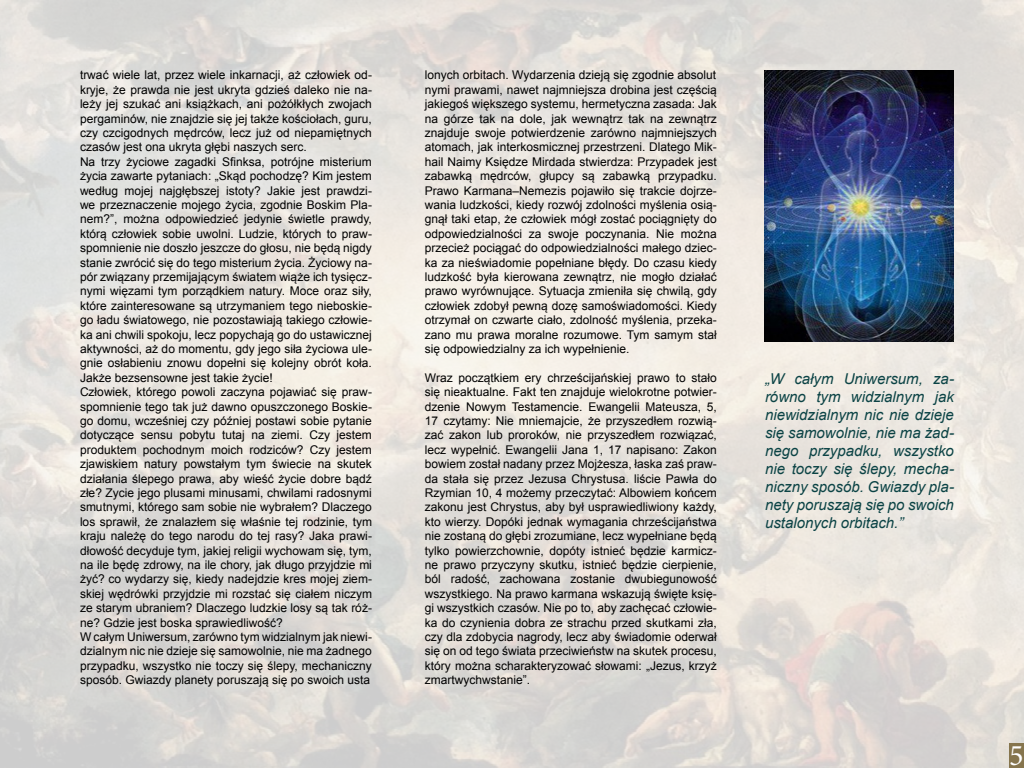
<style>
.page{position:relative;width:1024px;height:768px;background:#fff}
.page>*{position:absolute;margin:0;border:0;box-sizing:border-box;transform-origin:0 0}
.t1{font:30px "Minion Pro";color:#fff}
.t2{font:italic 15px/18px "Arial";color:#0b4345;text-align:justify}
.t3{font:12px/14.4px "Arial";color:#000;text-align:justify}
</style>
<div class="page">
<div style="left:1009px;top:743px;width:15px;height:25px;background:#86754d"></div>
<img style="left:764px;top:70px;width:190px;height:272px">
<p class="t3" style="left:80px;top:68px;width:293px">trwać wiele lat, przez wiele inkarnacji, aż człowiek od&shy;kryje, że prawda nie jest ukryta gdzieś daleko nie na&shy;leży jej szukać ani książkach, ani pożółkłych zwojach pergaminów, nie znajdzie się jej także kościołach, guru, czy czcigodnych mędrców, lecz już od niepamiętnych czasów jest ona ukryta głębi naszych serc.</p>
<p class="t3" style="left:80px;top:155px;width:294px">Na trzy życiowe zagadki Sfinksa, potrójne misterium życia zawarte pytaniach: „Skąd pochodzę? Kim jestem według mojej najgłębszej istoty? Jakie jest prawdzi&shy;we przeznaczenie mojego życia, zgodnie Boskim Pla&shy;nem?”, można odpowiedzieć jedynie świetle prawdy, którą człowiek sobie uwolni. Ludzie, których to praw&shy;spomnienie nie doszło jeszcze do głosu, nie będą nigdy stanie zwrócić się do tego misterium życia. Życiowy na&shy;pór związany przemijającym światem wiąże ich tysięcz&shy;nymi więzami tym porządkiem natury. Moce oraz siły, które zainteresowane są utrzymaniem tego nieboskie&shy;go ładu światowego, nie pozostawiają takiego człowie&shy;ka ani chwili spokoju, lecz popychają go do ustawicznej aktywności, aż do momentu, gdy jego siła życiowa ule&shy;gnie osłabieniu znowu dopełni się kolejny obrót koła.<br>Jakże bezsensowne jest takie życie!</p>
<p class="t3" style="left:80px;top:385px;width:294px">Człowiek, którego powoli zaczyna pojawiać się praw&shy;spomnienie tego tak już dawno opuszczonego Boskie&shy;go domu, wcześniej czy później postawi sobie pytanie dotyczące sensu pobytu tutaj na ziemi. Czy jestem produktem pochodnym moich rodziców? Czy jestem zjawiskiem natury powstałym tym świecie na skutek działania ślepego prawa, aby wieść życie dobre bądź złe? Zycie jego plusami minusami, chwilami radosnymi smutnymi, którego sam sobie nie wybrałem? Dlaczego los sprawił, że znalazłem się właśnie tej rodzinie, tym kraju należę do tego narodu do tej rasy? Jaka prawi&shy;dłowość decyduje tym, jakiej religii wychowam się, tym, na ile będę zdrowy, na ile chory, jak długo przyjdzie mi żyć? co wydarzy się, kiedy nadejdzie kres mojej ziem&shy;skiej wędrówki przyjdzie mi rozstać się ciałem niczym ze starym ubraniem? Dlaczego ludzkie losy są tak róż&shy;ne? Gdzie jest boska sprawiedliwość?</p>
<p class="t3" style="left:80px;top:630px;width:293px">W całym Uniwersum, zarówno tym widzialnym jak niewi&shy;dzialnym nic nie dzieje się samowolnie, nie ma żadnego przypadku, wszystko nie toczy się ślepy, mechaniczny sposób. Gwiazdy planety poruszają się po swoich usta</p>
<p class="t3" style="left:425px;top:68px;width:293px">lonych orbitach. Wydarzenia dzieją się zgodnie absolut</p>
<p class="t3" style="left:425px;top:83px;width:293px">nymi prawami, nawet najmniejsza drobina jest częścią jakiegoś większego systemu, hermetyczna zasada: Jak na górze tak na dole, jak wewnątrz tak na zewnątrz znajduje swoje potwierdzenie zarówno najmniejszych atomach, jak interkosmicznej przestrzeni. Dlatego Mik&shy;hail Naimy Księdze Mirdada stwierdza: Przypadek jest zabawką mędrców, głupcy są zabawką przypadku.<br>Prawo Karmana–Nemezis pojawiło się trakcie dojrze&shy;wania ludzkości, kiedy rozwój zdolności myślenia osią&shy;gnął taki etap, że człowiek mógł zostać pociągnięty do odpowiedzialności za swoje poczynania. Nie można przecież pociągać do odpowiedzialności małego dziec&shy;ka za nieświadomie popełniane błędy. Do czasu kiedy ludzkość była kierowana zewnątrz, nie mogło działać prawo wyrównujące. Sytuacja zmieniła się chwilą, gdy człowiek zdobył pewną dozę samoświadomości. Kiedy otrzymał on czwarte ciało, zdolność myślenia, przeka&shy;zano mu prawa moralne rozumowe. Tym samym stał się odpowiedzialny za ich wypełnienie.</p>
<p class="t3" style="left:425px;top:371px;width:294px">Wraz początkiem ery chrześcijańskiej prawo to stało się nieaktualne. Fakt ten znajduje wielokrotne potwier&shy;dzenie Nowym Testamencie. Ewangelii Mateusza, 5, 17 czytamy: Nie mniemajcie, że przyszedłem rozwią&shy;zać zakon lub proroków, nie przyszedłem rozwiązać, lecz wypełnić. Ewangelii Jana 1, 17 napisano: Zakon bowiem został nadany przez Mojżesza, łaska zaś praw&shy;da stała się przez Jezusa Chrystusa. liście Pawła do Rzymian 10, 4 możemy przeczytać: Albowiem końcem zakonu jest Chrystus, aby był usprawiedliwiony każdy, kto wierzy. Dopóki jednak wymagania chrześcijaństwa nie zostaną do głębi zrozumiane, lecz wypełniane będą tylko powierzchownie, dopóty istnieć będzie karmicz&shy;ne prawo przyczyny skutku, istnieć będzie cierpienie, ból radość, zachowana zostanie dwubiegunowość wszystkiego. Na prawo karmana wskazują święte księ&shy;gi wszystkich czasów. Nie po to, aby zachęcać człowie&shy;ka do czynienia dobra ze strachu przed skutkami zła, czy dla zdobycia nagrody, lecz aby świadomie oderwał się on od tego świata przeciwieństw na skutek procesu, który można scharakteryzować słowami: „Jezus, krzyż zmartwychwstanie”.</p>
<p class="t2" style="left:765px;top:370px;width:191px">„W całym Uniwersum, za&shy;równo tym widzialnym jak niewidzialnym nic nie dzieje się samowolnie, nie ma żad&shy;nego przypadku, wszystko nie toczy się ślepy, mecha&shy;niczny sposób. Gwiazdy pla&shy;nety poruszają się po swoich ustalonych orbitach.”</p>
<p class="t1" style="left:1009px;top:735px;width:16px">5</p>
</div>
